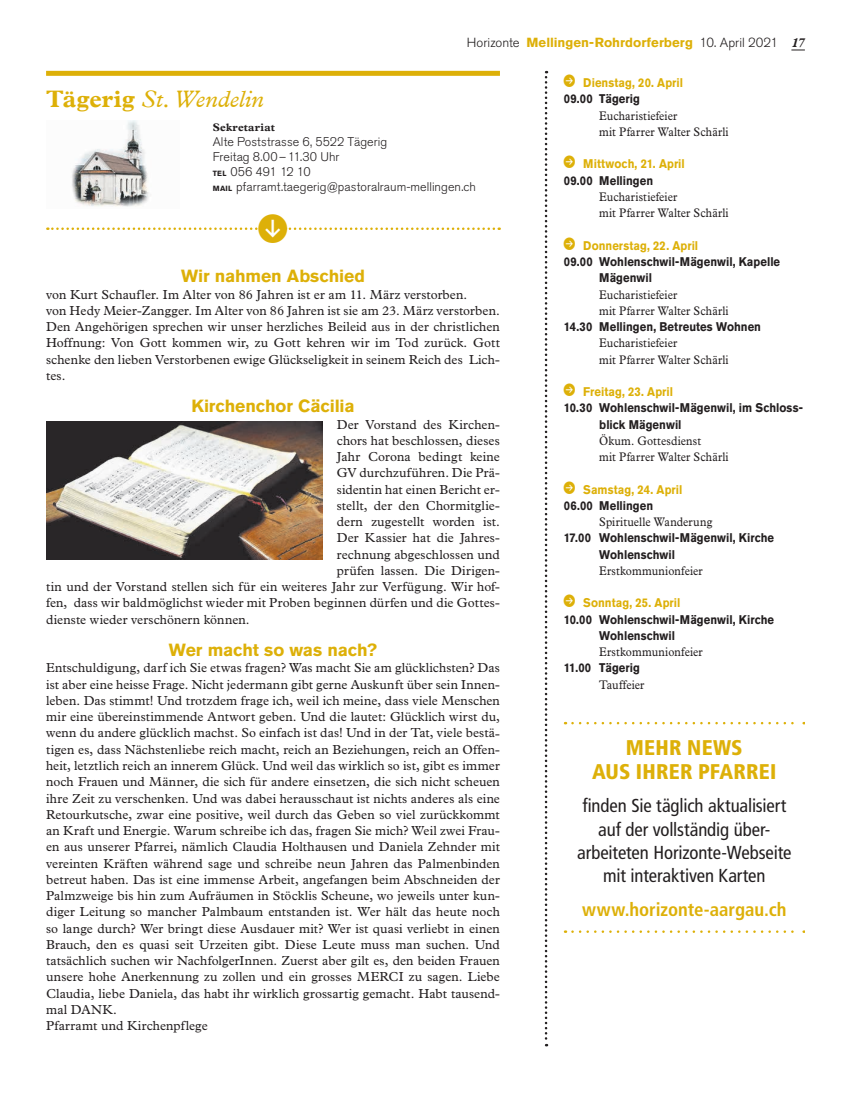
<style>
.page{position:relative;width:851px;height:1099px;background:#fff}
.page>*{position:absolute;margin:0;border:0;box-sizing:border-box;transform-origin:0 0}
.t1{font:italic 23.75px "Plantin MT Pro";color:#ddb008}
.t2{font:900 condensed 21.25px/23.8px "Frutiger LT Std";letter-spacing:.01em;color:#ddb008;text-align:center}
.t3{font:condensed 18.75px/23.1px "Frutiger LT Std";letter-spacing:-.005em;color:#231f20;text-align:center}
.t4{font:700 condensed 18.75px "Frutiger LT Std";color:#ddb008}
.t5{font:700 17.5px "Akzidenz Grotesk Pro";letter-spacing:-.01em;color:#ddb008}
.t6{font:13.12px/16.2px "Plantin Std";letter-spacing:.01em;color:#231f20}
.t7{font:700 13.12px "Akzidenz Grotesk Pro";letter-spacing:.005em;color:#ddb008}
.t8{font:700 12.5px/16.2px "Akzidenz Grotesk Pro";letter-spacing:.005em;color:#231f20;scale:.9 1}
.t9{font:12.5px/16.2px "Plantin Std";letter-spacing:.01em;color:#231f20;scale:.9 1}
.t10{font:300 12.5px/15px "Akzidenz Grotesk Pro";letter-spacing:.005em;color:#231f20}
.t11{font:700 12.5px "Akzidenz Grotesk Pro";letter-spacing:.005em;color:#ddb008;scale:.9 1}
.t12{font:700 11px "Plantin MT Pro";letter-spacing:.025em;color:#231f20}
.s1{font-weight:300;color:#231f20}
.s2{font-family:"Plantin Std";font-style:italic;color:#231f20}
.s3{font-weight:700;font-style:normal}
.s4{font-weight:700;font-size:7.5px}
</style>
<div class="page">
<svg style="left:791px;top:50px;width:13px;height:1px"></svg>
<svg style="left:544px;top:71px;width:3px;height:975px"></svg>
<img style="left:46px;top:421px;width:276px;height:138px">
<div style="left:46px;top:71px;width:454px;height:5px;background:#ddb008"></div>
<img style="left:72px;top:120px;width:77px;height:87px">
<svg style="left:572px;top:722px;width:232px;height:2px"></svg>
<svg style="left:572px;top:930px;width:232px;height:2px"></svg>
<svg style="left:47px;top:227px;width:452px;height:3px"></svg>
<p class="t7" style="left:467px;top:34px;width:339px"><span class="s1">Horizonte</span> Mellingen-Rohrdorferberg <span class="s1">10. April 2021</span> <span class="s2">17</span></p>
<p class="t11" style="left:583px;top:75px;width:112px">Dienstag, 20. April</p>
<p class="t8" style="left:563px;top:91px;width:86px">09.00 Tägerig</p>
<p class="t9" style="left:599px;top:107px;width:145px">Eucharistiefeier<br>mit Pfarrer Walter Schärli</p>
<p class="t11" style="left:583px;top:156px;width:114px">Mittwoch, 21. April</p>
<p class="t8" style="left:563px;top:172px;width:101px">09.00 Mellingen</p>
<p class="t9" style="left:599px;top:189px;width:145px">Eucharistiefeier<br>mit Pfarrer Walter Schärli</p>
<p class="t11" style="left:583px;top:237px;width:129px">Donnerstag, 22. April</p>
<p class="t8" style="left:599px;top:253px;width:202px;text-indent:-35px">09.00 Wohlenschwil-Mägenwil, Kapelle<br>Mägenwil</p>
<p class="t9" style="left:599px;top:286px;width:145px">Eucharistiefeier<br>mit Pfarrer Walter Schärli</p>
<p class="t8" style="left:563px;top:318px;width:221px">14.30 Mellingen, Betreutes Wohnen</p>
<p class="t9" style="left:599px;top:335px;width:145px">Eucharistiefeier<br>mit Pfarrer Walter Schärli</p>
<p class="t11" style="left:583px;top:383px;width:101px">Freitag, 23. April</p>
<p class="t8" style="left:599px;top:399px;width:228px;text-indent:-35px">10.30 Wohlenschwil-Mägenwil, im Schloss&shy;blick Mägenwil</p>
<p class="t9" style="left:599px;top:432px;width:145px">Ökum. Gottesdienst<br>mit Pfarrer Walter Schärli</p>
<p class="t11" style="left:583px;top:481px;width:112px">Samstag, 24. April</p>
<p class="t8" style="left:563px;top:497px;width:101px">06.00 Mellingen</p>
<p class="t9" style="left:599px;top:514px;width:127px">Spirituelle Wanderung</p>
<p class="t8" style="left:599px;top:529px;width:196px;text-indent:-35px">17.00 Wohlenschwil-Mägenwil, Kirche<br>Wohlenschwil</p>
<p class="t9" style="left:599px;top:562px;width:117px">Erstkommunionfeier</p>
<p class="t11" style="left:583px;top:595px;width:109px">Sonntag, 25. April</p>
<p class="t8" style="left:599px;top:611px;width:196px;text-indent:-35px">10.00 Wohlenschwil-Mägenwil, Kirche<br>Wohlenschwil</p>
<p class="t9" style="left:599px;top:644px;width:117px">Erstkommunionfeier</p>
<p class="t8" style="left:563px;top:659px;width:86px">11.00 Tägerig</p>
<p class="t9" style="left:599px;top:676px;width:52px">Tauffeier</p>
<h1 class="t1" style="left:46px;top:85px;width:219px"><span class="s3">Tägerig</span> St.Wendelin</h1>
<p class="t12" style="left:213px;top:120px;width:64px">Sekretariat</p>
<p class="t10" style="left:213px;top:134px;width:265px">Alte Poststrasse 6, 5522 Tägerig<br>Freitag 8.00–11.30 Uhr<br><span class="s4">TEL</span> 056 491 12 10<br><span class="s4">MAIL</span> pfarramt.taegerig@pastoralraum-mellingen.ch</p>
<h3 class="t5" style="left:181px;top:265px;width:185px">Wir nahmen Abschied</h3>
<p class="t6" style="left:46px;top:286px;width:455px">von Kurt Schaufler. Im Alter von 86 Jahren ist er am 11. März verstorben.<br>von Hedy Meier-Zangger. Im Alter von 86 Jahren ist sie am 23. März verstorben.<br>Den Angehörigen sprechen wir unser herzliches Beileid aus in der christlichen Hoffnung: Von Gott kommen wir, zu Gott kehren wir im Tod zurück. Gott schenke den lieben Verstorbenen ewige Glückseligkeit in seinem Reich des Lich&shy;tes.</p>
<h3 class="t5" style="left:191px;top:395px;width:165px">Kirchenchor Cäcilia</h3>
<p class="t6" style="left:337px;top:416px;width:164px">Der Vorstand des Kirchen-</p>
<p class="t6" style="left:337px;top:432px;width:165px">chors hat beschlossen, dieses</p>
<p class="t6" style="left:337px;top:448px;width:165px">Jahr Corona bedingt keine</p>
<p class="t6" style="left:337px;top:465px;width:164px">GV durchzuführen. Die Prä-</p>
<p class="t6" style="left:337px;top:481px;width:164px">sidentin hat einen Bericht er-</p>
<p class="t6" style="left:337px;top:497px;width:164px">stellt, der den Chormitglie-</p>
<p class="t6" style="left:337px;top:513px;width:164px">dern zugestellt worden ist.</p>
<p class="t6" style="left:337px;top:530px;width:164px">Der Kassier hat die Jahres-</p>
<p class="t6" style="left:337px;top:546px;width:164px">rechnung abgeschlossen und</p>
<p class="t6" style="left:337px;top:562px;width:164px">prüfen lassen. Die Dirigen-</p>
<p class="t6" style="left:46px;top:578px;width:455px">tin und der Vorstand stellen sich für ein weiteres Jahr zur Verfügung. Wir hof-</p>
<p class="t6" style="left:46px;top:595px;width:455px">fen, dass wir baldmöglichst wieder mit Proben beginnen dürfen und die Gottes-</p>
<p class="t6" style="left:46px;top:611px;width:205px">dienste wieder verschönern können.</p>
<h3 class="t5" style="left:169px;top:638px;width:209px">Wer macht so was nach?</h3>
<p class="t6" style="left:46px;top:660px;width:455px">Entschuldigung, darf ich Sie etwas fragen? Was macht Sie am glücklichsten? Das ist aber eine heisse Frage. Nicht jedermann gibt gerne Auskunft über sein Innen&shy;leben. Das stimmt! Und trotzdem frage ich, weil ich meine, dass viele Menschen mir eine übereinstimmende Antwort geben. Und die lautet: Glücklich wirst du, wenn du andere glücklich machst. So einfach ist das! Und in der Tat, viele bestä&shy;tigen es, dass Nächstenliebe reich macht, reich an Beziehungen, reich an Offen&shy;heit, letztlich reich an innerem Glück. Und weil das wirklich so ist, gibt es immer noch Frauen und Männer, die sich für andere einsetzen, die sich nicht scheuen ihre Zeit zu verschenken. Und was dabei herausschaut ist nichts anderes als eine Retourkutsche, zwar eine positive, weil durch das Geben so viel zurückkommt an Kraft und Energie. Warum schreibe ich das, fragen Sie mich? Weil zwei Frau&shy;en aus unserer Pfarrei, nämlich Claudia Holthausen und Daniela Zehnder mit vereinten Kräften während sage und schreibe neun Jahren das Palmenbinden betreut haben. Das ist eine immense Arbeit, angefangen beim Abschneiden der Palmzweige bis hin zum Aufräumen in Stöcklis Scheune, wo jeweils unter kun&shy;diger Leitung so mancher Palmbaum entstanden ist. Wer hält das heute noch so lange durch? Wer bringt diese Ausdauer mit? Wer ist quasi verliebt in einen Brauch, den es quasi seit Urzeiten gibt. Diese Leute muss man suchen. Und tatsächlich suchen wir NachfolgerInnen. Zuerst aber gilt es, den beiden Frauen unsere hohe Anerkennung zu zollen und ein grosses MERCI zu sagen. Liebe Claudia, liebe Daniela, das habt ihr wirklich grossartig gemacht. Habt tausend&shy;mal DANK.<br>Pfarramt und Kirchenpflege</p>
<h2 class="t2" style="left:592px;top:735px;width:186px">MEHR NEWS<br>AUS IHRER PFARREI</h2>
<h3 class="t3" style="left:577px;top:794px;width:216px">finden Sie täglich aktualisiert auf der vollständig über&shy;arbeiteten Horizonte-Webseite mit interaktiven Karten</h3>
<h3 class="t4" style="left:582px;top:898px;width:206px">www.horizonte-aargau.ch</h3>
</div>
